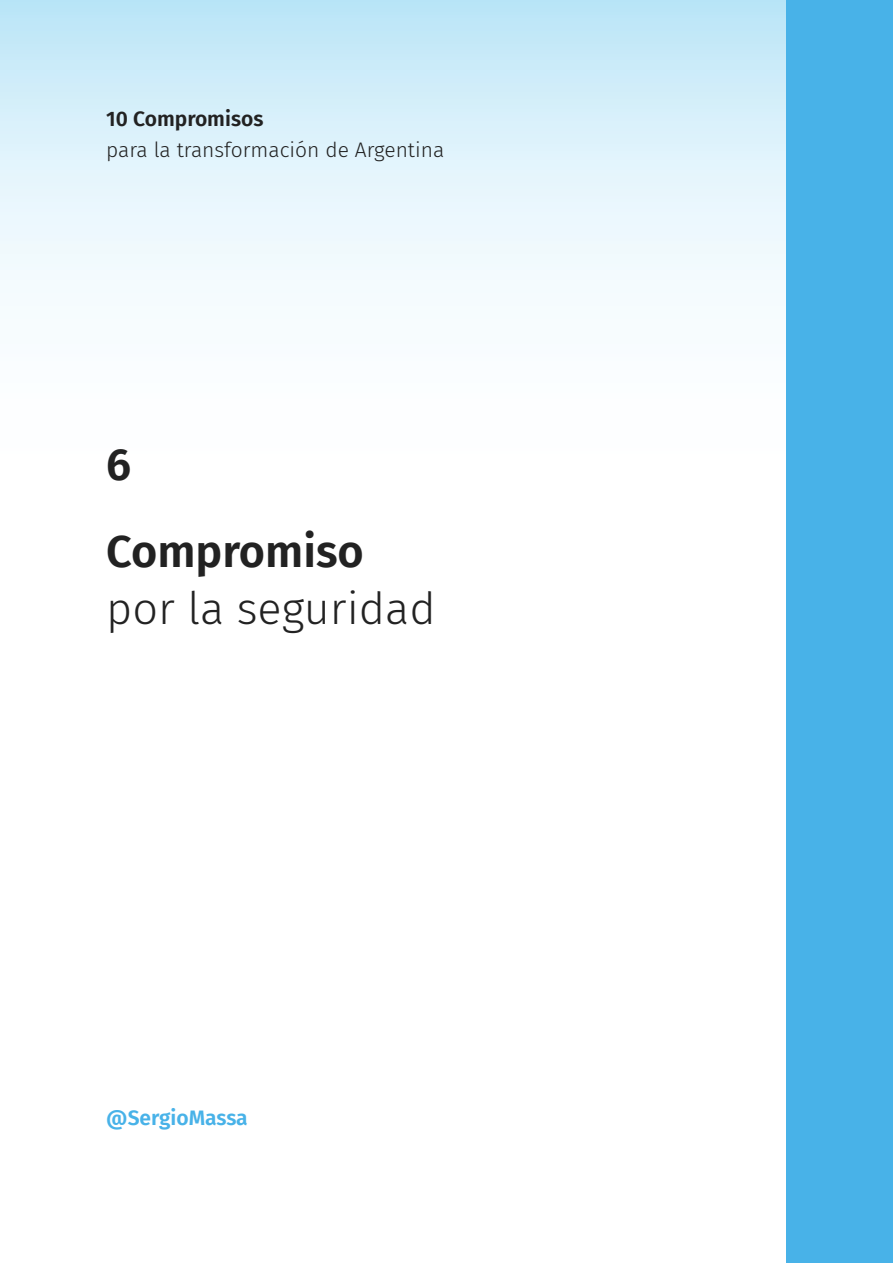
<style>
.page{position:relative;width:893px;height:1263px;background:#fff}
.page>*{position:absolute;margin:0;border:0;box-sizing:border-box;transform-origin:0 0}
.t1{font:300 45px "Fira Sans";color:#222}
.t2{font:600 45px "Fira Sans";color:#222}
.t3{font:300 21px "Fira Sans";color:#222}
.t4{font:600 21px "Fira Sans";color:#222}
.t5{font:600 21px "Fira Sans";color:#48b2e8}
</style>
<div class="page">
<svg style="left:0;top:0;width:787px;height:641px"></svg>
<div style="left:787px;top:0;width:106px;height:1263px;background:#48b2e8"></div>
<p class="t4" style="left:106px;top:101px;width:159px">10 Compromisos</p>
<p class="t3" style="left:106px;top:135px;width:339px">para la transformación de Argentina</p>
<h1 class="t2" style="left:106px;top:427px;width:27px">6</h1>
<h1 class="t2" style="left:106px;top:514px;width:259px">Compromiso</h1>
<h1 class="t1" style="left:106px;top:576px;width:331px">por la seguridad</h1>
<p class="t5" style="left:106px;top:1100px;width:143px">@SergioMassa</p>
</div>
